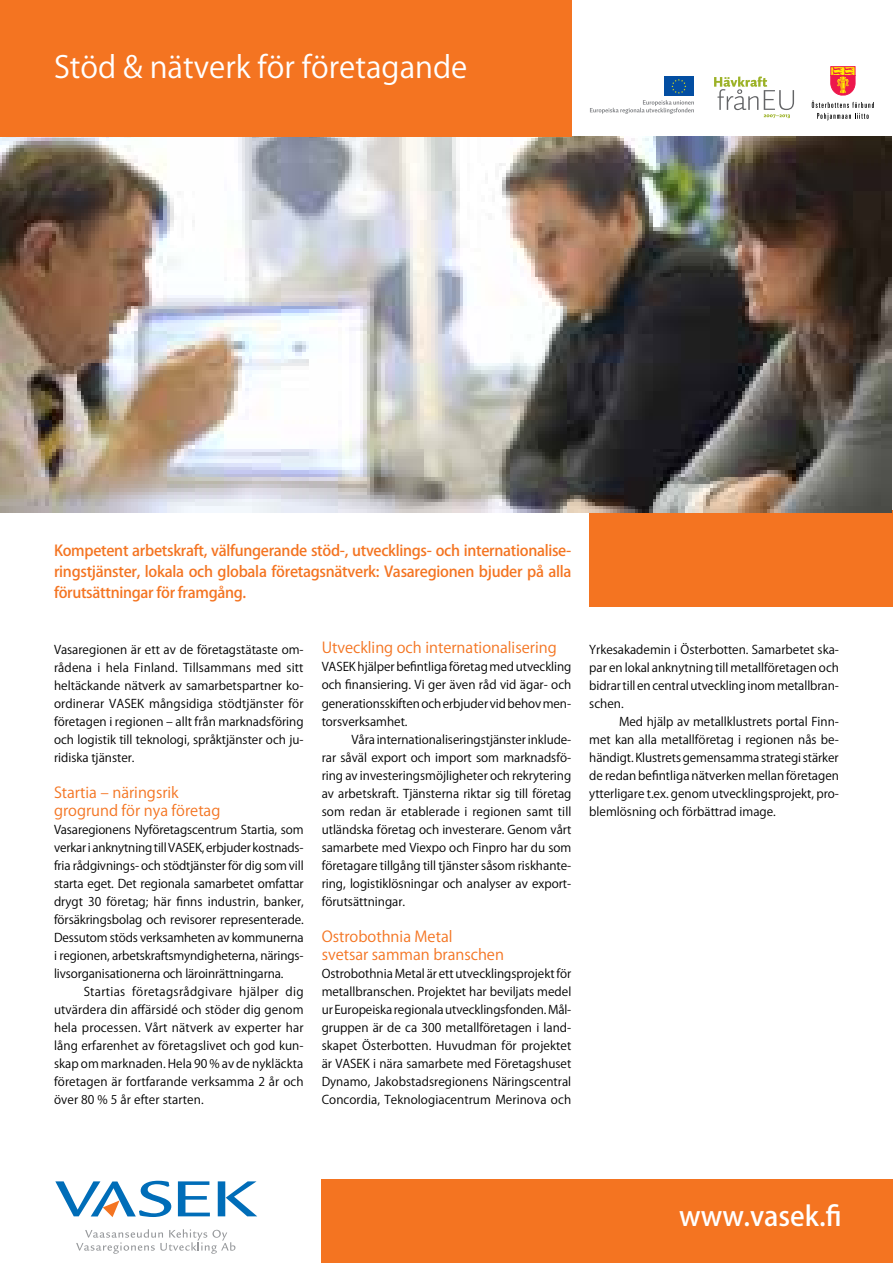
<style>
.page{position:relative;width:893px;height:1263px;background:#fff}
.page>*{position:absolute;margin:0;border:0;box-sizing:border-box;transform-origin:0 0}
.t1{font:30px "Koz Go Pro";color:#fff}
.t2{font:500 27px "Koz Go Pro";color:#fff}
.t3{font:500 15px/21px "Koz Go Pro";letter-spacing:-.02em;color:#f47421;text-align:justify}
.t4{font:15px/18px "Koz Go Pro";color:#f47421}
.t5{font:12px/18px "Koz Go Pro";color:#000;text-align:justify}
</style>
<div class="page">
<svg style="left:178px;top:1181px;width:32px;height:35px"></svg>
<svg style="left:218px;top:1181px;width:39px;height:35px"></svg>
<svg style="left:55px;top:1181px;width:116px;height:36px"></svg>
<svg style="left:76px;top:1229px;width:159px;height:25px"></svg>
<div style="left:589px;top:510px;width:304px;height:96px;background:#f47421"></div>
<img style="left:0;top:137px;width:891px;height:375px">
<div style="left:0;top:0;width:572px;height:137px;background:#f47421"></div>
<svg style="left:831px;top:66px;width:24px;height:1px"></svg>
<svg style="left:812px;top:67px;width:62px;height:53px"></svg>
<svg style="left:714px;top:77px;width:80px;height:41px"></svg>
<svg style="left:590px;top:100px;width:104px;height:14px"></svg>
<div style="left:664px;top:77px;width:30px;height:19px;background:#034ea2"></div>
<svg style="left:671px;top:79px;width:15px;height:15px"></svg>
<div style="left:322px;top:1180px;width:571px;height:83px;background:#f47421"></div>
<h1 class="t1" style="left:54px;top:48px;width:415px">Stöd &amp; nätverk för företagande</h1>
<p class="t3" style="left:54px;top:541px;width:519px">Kompetent arbetskraft, välfungerande stöd-, utvecklings- och internationalise&shy;ringstjänster, lokala och globala företagsnätverk: Vasaregionen bjuder på alla förutsättningar för framgång.</p>
<p class="t5" style="left:54px;top:641px;width:251px">Vasaregionen är ett av de företagstätaste om&shy;rådena i hela Finland. Tillsammans med sitt heltäckande nätverk av samarbetspartner ko&shy;ordinerar VASEK mångsidiga stödtjänster för företagen i regionen – allt från marknadsföring och logistik till teknologi, språktjänster och ju&shy;ridiska tjänster.</p>
<p class="t4" style="left:54px;top:784px;width:168px">Startia – näringsrik grogrund för nya företag</p>
<p class="t5" style="left:54px;top:821px;width:251px">Vasaregionens Nyföretagscentrum Startia, som verkar i anknytning till VASEK, erbjuder kostnads&shy;fria rådgivnings- och stödtjänster för dig som vill starta eget. Det regionala samarbetet omfattar drygt 30 företag; här finns industrin, banker, försäkringsbolag och revisorer representerade.<br>Dessutom stöds verksamheten av kommunerna i regionen, arbetskraftsmyndigheterna, närings&shy;livsorganisationerna och läroinrättningarna.</p>
<p class="t5" style="left:54px;top:983px;width:251px;text-indent:30px">Startias företagsrådgivare hjälper dig utvärdera din affärsidé och stöder dig genom hela processen. Vårt nätverk av experter har lång erfarenhet av företagslivet och god kun&shy;skap om marknaden. Hela 90 % av de nykläckta företagen är fortfarande verksamma 2 år och över 80 % 5 år efter starten.</p>
<p class="t4" style="left:322px;top:639px;width:237px">Utveckling och internationalisering</p>
<p class="t5" style="left:322px;top:658px;width:251px">VASEK hjälper befintliga företag med utveckling och finansiering. Vi ger även råd vid ägar- och generationsskiften och erbjuder vid behov men&shy;torsverksamhet.</p>
<p class="t5" style="left:322px;top:730px;width:251px;text-indent:30px">Våra internationaliseringstjänster inklude&shy;rar såväl export och import som marknadsfö&shy;ring av investeringsmöjligheter och rekrytering av arbetskraft. Tjänsterna riktar sig till företag som redan är etablerade i regionen samt till utländska företag och investerare. Genom vårt samarbete med Viexpo och Finpro har du som företagare tillgång till tjänster såsom riskhante&shy;ring, logistiklösningar och analyser av export&shy;förutsättningar.</p>
<p class="t4" style="left:322px;top:927px;width:184px">Ostrobothnia Metal<br>svetsar samman branschen</p>
<p class="t5" style="left:322px;top:964px;width:251px">Ostrobothnia Metal är ett utvecklingsprojekt för metallbranschen. Projektet har beviljats medel ur Europeiska regionala utvecklingsfonden. Mål&shy;gruppen är de ca 300 metallföretagen i land&shy;skapet Österbotten. Huvudman för projektet är VASEK i nära samarbete med Företagshuset Dynamo, Jakobstadsregionens Näringscentral Concordia, Teknologiacentrum Merinova och</p>
<p class="t5" style="left:589px;top:641px;width:251px">Yrkesakademin i Österbotten. Samarbetet ska&shy;par en lokal anknytning till metallföretagen och bidrar till en central utveckling inom metallbran&shy;schen.</p>
<p class="t5" style="left:589px;top:713px;width:251px;text-indent:30px">Med hjälp av metallklustrets portal Finn&shy;met kan alla metallföretag i regionen nås be&shy;händigt. Klustrets gemensamma strategi stärker de redan befintliga nätverken mellan företagen ytterligare t.ex. genom utvecklingsprojekt, pro&shy;blemlösning och förbättrad image.</p>
<h2 class="t2" style="left:679px;top:1199px;width:164px">www.vasek.fi</h2>
</div>
